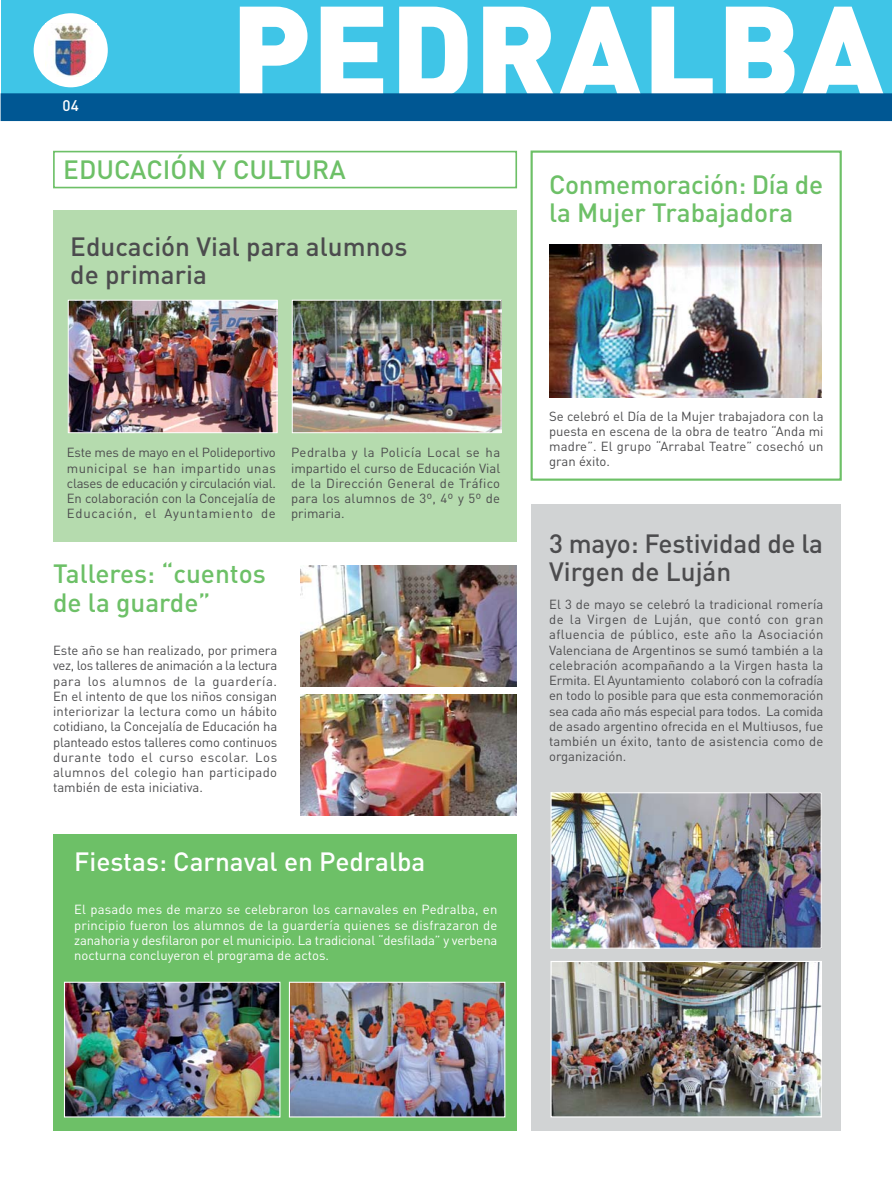
<style>
.page{position:relative;width:892px;height:1181px;background:#fff}
.page>*{position:absolute;margin:0;border:0;box-sizing:border-box;transform-origin:0 0}
.t1{font:900 128.85px "DIN";color:#fff}
.t2{font:500 26.1px/28.3px "DIN";color:#6dc067}
.t3{font:500 26.1px/28.3px "DIN";color:#4c4c4e}
.t4{font:500 26.1px "DIN";color:#fff}
.t5{font:500 15.3px "DIN";color:#fff}
.t6{font:13.05px/15.3px "DIN";letter-spacing:.01em;color:#4c4c4e;text-align:justify}
.t7{font:13.05px/15.3px "DIN";color:#fff;text-align:justify}
</style>
<div class="page">
<div style="left:53px;top:834px;width:463px;height:296px;background:#6dc067"></div>
<div style="left:531px;top:504px;width:309px;height:626px;background:#d1d3d4"></div>
<div style="left:1px;top:0;width:890px;height:93px;background:#3fc5e7"></div>
<div style="left:34px;top:13px;width:74px;height:74px;background:#fff;border-radius:50%"></div>
<img style="left:48px;top:24px;width:40px;height:53px">
<div style="left:1px;top:93px;width:890px;height:28px;background:#005793"></div>
<div style="left:53px;top:151px;width:464px;height:37px;border:2px solid #6dc067"></div>
<img style="left:66px;top:983px;width:212px;height:132px">
<div style="left:64px;top:981px;width:216px;height:136px;border:1px solid #fff"></div>
<img style="left:291px;top:983px;width:212px;height:132px">
<div style="left:289px;top:981px;width:216px;height:136px;border:1px solid #fff"></div>
<div style="left:530px;top:150px;width:311px;height:330px;border:2px solid #6dc067"></div>
<img style="left:549px;top:245px;width:272px;height:152px">
<img style="left:552px;top:794px;width:267px;height:152px">
<div style="left:550px;top:792px;width:271px;height:156px;border:1px solid #fff"></div>
<img style="left:552px;top:962px;width:267px;height:153px">
<div style="left:550px;top:960px;width:271px;height:157px;border:1px solid #fff"></div>
<div style="left:53px;top:210px;width:463px;height:331px;background:#b5dbae"></div>
<img style="left:70px;top:302px;width:205px;height:129px">
<div style="left:68px;top:300px;width:209px;height:133px;border:1px solid #fff"></div>
<img style="left:293px;top:302px;width:206px;height:129px">
<div style="left:291px;top:300px;width:210px;height:133px;border:1px solid #fff"></div>
<img style="left:301px;top:565px;width:215px;height:121px">
<img style="left:301px;top:694px;width:215px;height:121px">
<p class="t5" style="left:63px;top:100px;width:18px">04</p>
<h1 class="t1" style="left:230px;top:6px;width:655px">PEDRALBA</h1>
<h2 class="t2" style="left:63px;top:158px;width:284px">EDUCACIÓN Y CULTURA</h2>
<h2 class="t3" style="left:70px;top:235px;width:339px">Educación Vial para alumnos de primaria</h2>
<p class="t6" style="left:67px;top:446px;width:210px">Este mes de mayo en el Polideportivo municipal se han impartido unas clases de educación y circulación vial.<br>En colaboración con la Concejalía de Educación, el Ayuntamiento de</p>
<p class="t6" style="left:291px;top:446px;width:210px">Pedralba y la Policía Local se ha impartido el curso de Educación Vial de la Dirección General de Tráfico para los alumnos de 3º, 4º y 5º de primaria.</p>
<h2 class="t2" style="left:53px;top:562px;width:214px">Talleres: “cuentos de la guarde”</h2>
<p class="t6" style="left:53px;top:644px;width:225px">Este año se han realizado, por primera vez, los talleres de animación a la lectura para los alumnos de la guardería.<br>En el intento de que los niños consigan interiorizar la lectura como un hábito cotidiano, la Concejalía de Educación ha planteado estos talleres como continuos durante todo el curso escolar. Los alumnos del colegio han participado también de esta iniciativa.</p>
<h2 class="t4" style="left:74px;top:852px;width:352px">Fiestas: Carnaval en Pedralba</h2>
<p class="t7" style="left:74px;top:903px;width:424px">El pasado mes de marzo se celebraron los carnavales en Pedralba, en principio fueron los alumnos de la guardería quienes se disfrazaron de zanahoria y desfilaron por el municipio. La tradicional “desfilada” y verbena nocturna concluyeron el programa de actos.</p>
<h2 class="t2" style="left:548px;top:173px;width:275px">Conmemoración: Día de la Mujer Trabajadora</h2>
<p class="t6" style="left:548px;top:409px;width:276px">Se celebró el Día de la Mujer trabajadora con la puesta en escena de la obra de teatro “Anda mi madre”. El grupo “Arrabal Teatre” cosechó un gran éxito.</p>
<h2 class="t3" style="left:549px;top:532px;width:275px">3 mayo: Festividad de la<br>Virgen de Luján</h2>
<p class="t6" style="left:549px;top:598px;width:276px">El 3 de mayo se celebró la tradicional romería de la Virgen de Luján, que contó con gran afluencia de público, este año la Asociación Valenciana de Argentinos se sumó también a la celebración acompañando a la Virgen hasta la Ermita. El Ayuntamiento colaboró con la cofradía en todo lo posible para que esta conmemoración sea cada año más especial para todos. La comida de asado argentino ofrecida en el Multiusos, fue también un éxito, tanto de asistencia como de organización.</p>
</div>
